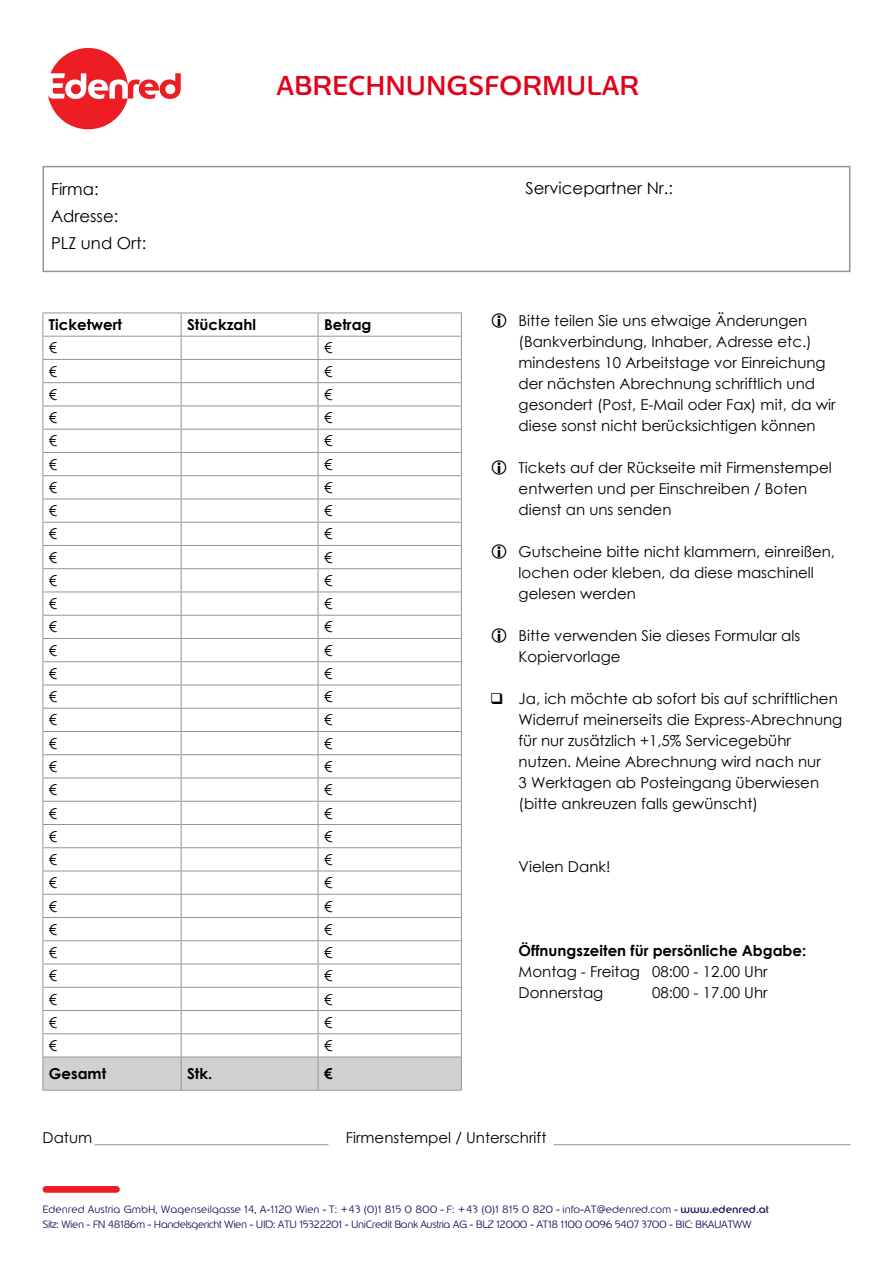
<style>
.page{position:relative;width:893px;height:1263px;background:#fff}
.page>*{position:absolute;margin:0;border:0;box-sizing:border-box;transform-origin:0 0}
.t1{font:27px "Churchward Lorina";color:#e2001a}
.t2{font:16.5px/27px "Century Gothic";color:#000}
.t3{font:15px/21px "Century Gothic";color:#000}
.t4{font:700 15px "Century Gothic";color:#000}
.t5{font:300 10.5px/15.1px "Churchward Lorina";letter-spacing:-.04em;color:#10125a}
.s1{font-weight:400}
</style>
<div class="page">
<svg style="left:48px;top:48px;width:133px;height:81px"></svg>
<svg style="left:43px;top:313px;width:419px;height:777px"></svg>
<hr style="left:43px;top:1057px;width:138px;height:1px;background:#939598">
<hr style="left:43px;top:1057px;width:1px;height:33px;background:#939598">
<hr style="left:181px;top:1057px;width:137px;height:1px;background:#939598">
<hr style="left:181px;top:1057px;width:1px;height:33px;background:#939598">
<hr style="left:318px;top:1057px;width:144px;height:1px;background:#939598">
<hr style="left:318px;top:1057px;width:1px;height:33px;background:#939598">
<hr style="left:461px;top:1057px;width:1px;height:33px;background:#939598">
<hr style="left:43px;top:1090px;width:138px;height:1px;background:#939598">
<hr style="left:181px;top:1090px;width:137px;height:1px;background:#939598">
<hr style="left:318px;top:1090px;width:144px;height:1px;background:#939598">
<div style="left:46px;top:1186px;width:70px;height:7px;background:#ed1d24"></div>
<hr style="left:95px;top:1144px;width:233px;height:1px;background:#939598">
<hr style="left:554px;top:1144px;width:296px;height:1px;background:#939598">
<div style="left:43px;top:166px;width:807px;height:106px;border:2px solid #939598"></div>
<p class="t2" style="left:51px;top:175px;width:97px">Firma:<br>Adresse:<br>PLZ und Ort:</p>
<h1 class="t1" style="left:276px;top:67px;width:364px">ABRECHNUNGSFORMULAR</h1>
<p class="t2" style="left:526px;top:174px;width:149px">Servicepartner Nr.:</p>
<p class="t4" style="left:49px;top:313px;width:75px">Ticketwert</p>
<p class="t4" style="left:187px;top:313px;width:71px">Stückzahl</p>
<p class="t4" style="left:324px;top:313px;width:49px">Betrag</p>
<p class="t3" style="left:49px;top:337px;width:10px">€</p>
<p class="t3" style="left:324px;top:337px;width:10px">€</p>
<p class="t3" style="left:49px;top:360px;width:10px">€</p>
<p class="t3" style="left:324px;top:360px;width:10px">€</p>
<p class="t3" style="left:49px;top:384px;width:10px">€</p>
<p class="t3" style="left:324px;top:384px;width:10px">€</p>
<p class="t3" style="left:49px;top:407px;width:10px">€</p>
<p class="t3" style="left:324px;top:407px;width:10px">€</p>
<p class="t3" style="left:49px;top:430px;width:10px">€</p>
<p class="t3" style="left:324px;top:430px;width:10px">€</p>
<p class="t3" style="left:49px;top:453px;width:10px">€</p>
<p class="t3" style="left:324px;top:453px;width:10px">€</p>
<p class="t3" style="left:49px;top:477px;width:10px">€</p>
<p class="t3" style="left:324px;top:477px;width:10px">€</p>
<p class="t3" style="left:49px;top:500px;width:10px">€</p>
<p class="t3" style="left:324px;top:500px;width:10px">€</p>
<p class="t3" style="left:49px;top:523px;width:10px">€</p>
<p class="t3" style="left:324px;top:523px;width:10px">€</p>
<p class="t3" style="left:49px;top:546px;width:10px">€</p>
<p class="t3" style="left:324px;top:546px;width:10px">€</p>
<p class="t3" style="left:49px;top:570px;width:10px">€</p>
<p class="t3" style="left:324px;top:570px;width:10px">€</p>
<p class="t3" style="left:49px;top:593px;width:10px">€</p>
<p class="t3" style="left:324px;top:593px;width:10px">€</p>
<p class="t3" style="left:49px;top:616px;width:10px">€</p>
<p class="t3" style="left:324px;top:616px;width:10px">€</p>
<p class="t3" style="left:49px;top:639px;width:10px">€</p>
<p class="t3" style="left:324px;top:639px;width:10px">€</p>
<p class="t3" style="left:49px;top:663px;width:10px">€</p>
<p class="t3" style="left:324px;top:663px;width:10px">€</p>
<p class="t3" style="left:49px;top:686px;width:10px">€</p>
<p class="t3" style="left:324px;top:686px;width:10px">€</p>
<p class="t3" style="left:49px;top:709px;width:10px">€</p>
<p class="t3" style="left:324px;top:709px;width:10px">€</p>
<p class="t3" style="left:49px;top:732px;width:10px">€</p>
<p class="t3" style="left:324px;top:732px;width:10px">€</p>
<p class="t3" style="left:49px;top:756px;width:10px">€</p>
<p class="t3" style="left:324px;top:756px;width:10px">€</p>
<p class="t3" style="left:49px;top:779px;width:10px">€</p>
<p class="t3" style="left:324px;top:779px;width:10px">€</p>
<p class="t3" style="left:49px;top:802px;width:10px">€</p>
<p class="t3" style="left:324px;top:802px;width:10px">€</p>
<p class="t3" style="left:49px;top:825px;width:10px">€</p>
<p class="t3" style="left:324px;top:825px;width:10px">€</p>
<p class="t3" style="left:49px;top:849px;width:10px">€</p>
<p class="t3" style="left:324px;top:849px;width:10px">€</p>
<p class="t3" style="left:49px;top:872px;width:10px">€</p>
<p class="t3" style="left:324px;top:872px;width:10px">€</p>
<p class="t3" style="left:49px;top:895px;width:10px">€</p>
<p class="t3" style="left:324px;top:895px;width:10px">€</p>
<p class="t3" style="left:49px;top:918px;width:10px">€</p>
<p class="t3" style="left:324px;top:918px;width:10px">€</p>
<p class="t3" style="left:49px;top:942px;width:10px">€</p>
<p class="t3" style="left:324px;top:942px;width:10px">€</p>
<p class="t3" style="left:49px;top:965px;width:10px">€</p>
<p class="t3" style="left:324px;top:965px;width:10px">€</p>
<p class="t3" style="left:49px;top:988px;width:10px">€</p>
<p class="t3" style="left:324px;top:988px;width:10px">€</p>
<p class="t3" style="left:49px;top:1011px;width:10px">€</p>
<p class="t3" style="left:324px;top:1011px;width:10px">€</p>
<p class="t3" style="left:49px;top:1035px;width:10px">€</p>
<p class="t3" style="left:324px;top:1035px;width:10px">€</p>
<p class="t4" style="left:49px;top:1062px;width:59px">Gesamt</p>
<p class="t4" style="left:187px;top:1062px;width:27px">Stk.</p>
<p class="t4" style="left:324px;top:1062px;width:10px">€</p>
<p class="t3" style="left:519px;top:309px;width:319px">Bitte teilen Sie uns etwaige Änderungen (Bankverbindung, Inhaber, Adresse etc.) mindestens 10 Arbeitstage vor Einreichung der nächsten Abrechnung schriftlich und gesondert (Post, E-Mail oder Fax) mit, da wir diese sonst nicht berücksichtigen können</p>
<p class="t3" style="left:519px;top:456px;width:315px">Tickets auf der Rückseite mit Firmenstempel entwerten und per Einschreiben / Boten dienst an uns senden</p>
<p class="t3" style="left:519px;top:540px;width:318px">Gutscheine bitte nicht klammern, einreißen, lochen oder kleben, da diese maschinell gelesen werden</p>
<p class="t3" style="left:519px;top:624px;width:283px">Bitte verwenden Sie dieses Formular als<br>Kopiervorlage</p>
<p class="t3" style="left:519px;top:687px;width:325px;text-indent:-29px">❑ Ja, ich möchte ab sofort bis auf schriftlichen Widerruf meinerseits die Express-Abrechnung für nur zusätzlich +1,5% Servicegebühr nutzen. Meine Abrechnung wird nach nur<br>3 Werktagen ab Posteingang überwiesen (bitte ankreuzen falls gewünscht)</p>
<p class="t3" style="left:519px;top:855px;width:93px">Vielen Dank!</p>
<p class="t4" style="left:519px;top:939px;width:289px">Öffnungszeiten für persönliche Abgabe:</p>
<p class="t3" style="left:519px;top:960px;width:251px">Montag - Freitag 08:00 - 12.00 Uhr<br>Donnerstag</p>
<p class="t3" style="left:652px;top:981px;width:117px">08:00 - 17.00 Uhr</p>
<p class="t3" style="left:43px;top:1127px;width:51px">Datum</p>
<p class="t3" style="left:346px;top:1127px;width:202px">Firmenstempel / Unterschrift</p>
<p class="t5" style="left:43px;top:1201px;width:728px">Edenred Austria GmbH, Wagenseilgasse 14, A-1120 Wien - T: +43 (0)1 815 0 800 - F: +43 (0)1 815 0 820 - info-AT@edenred.com - <span class="s1">www.edenred.at<br></span>Sitz: Wien - FN 48186m - Handelsgericht Wien - UID: ATU 15322201 - UniCredit Bank Austria AG - BLZ 12000 - AT18 1100 0096 5407 3700 - BIC: BKAUATWW</p>
</div>
